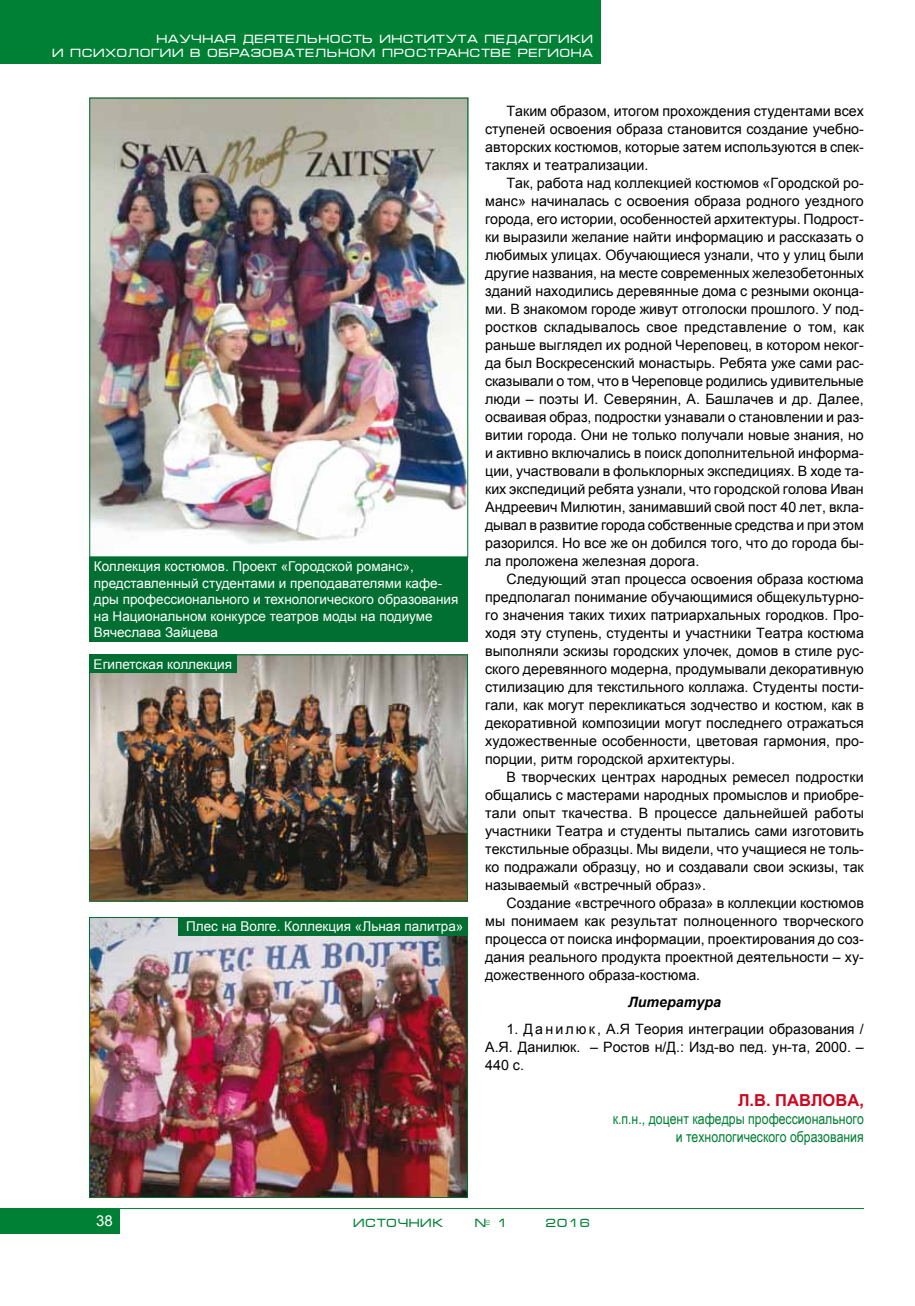
<style>
.page{position:relative;width:915px;height:1306px;background:#fff}
.page>*{position:absolute;margin:0;border:0;box-sizing:border-box;transform-origin:0 0}
.t1{font:700 16.5px "Arial";color:#cd071e}
.t2{font:15px/18px "Arial Narrow";color:#008035;text-align:right}
.t3{font:15px "Arial";color:#fff}
.t4{font:14.25px/18px "Arial";color:#000;text-align:justify}
.t5{font:italic 700 14.25px "Arial";color:#000}
.t6{font:13.5px/16.5px "Arial";color:#fff}
.t7{font:12px/14.4px "Micra";color:#fff;text-align:right}
.t8{font:12px "Micra";color:#008035}
</style>
<div class="page">
<hr style="left:0;top:1208px;width:863px;height:1px;background:#008035">
<div style="left:0;top:1208px;width:119px;height:25px;background:#008035"></div>
<div style="left:0;top:0;width:600px;height:64px;background:#008035"></div>
<img style="left:91px;top:100px;width:375px;height:445px">
<div style="left:89px;top:557px;width:379px;height:85px;background:#006f31"></div>
<img style="left:91px;top:656px;width:375px;height:243px">
<div style="left:89px;top:654px;width:379px;height:247px;border:1px solid #006f31"></div>
<img style="left:91px;top:919px;width:375px;height:276px">
<div style="left:89px;top:654px;width:147px;height:19px;background:#006f31"></div>
<div style="left:178px;top:917px;width:290px;height:19px;background:#006f31"></div>
<p class="t7" style="left:52px;top:32px;width:542px">научная деятельность института педагогики<br>и психологии в образовательном пространстве региона</p>
<p class="t6" style="left:94px;top:558px;width:366px">Коллекция костюмов. Проект «Городской романс», представленный студентами и преподавателями кафе&shy;дры профессионального и технологического образования на Национальном конкурсе театров моды на подиуме Вячеслава Зайцева</p>
<p class="t6" style="left:94px;top:656px;width:140px">Египетская коллекция</p>
<p class="t6" style="left:186px;top:918px;width:278px">Плес на Волге. Коллекция «Льная палитра»</p>
<p class="t4" style="left:485px;top:102px;width:380px;text-indent:21px">Таким образом, итогом прохождения студентами всех ступеней освоения образа становится создание учебно&shy;авторских костюмов, которые затем используются в спек&shy;таклях и театрализации.</p>
<p class="t4" style="left:485px;top:174px;width:380px;text-indent:21px">Так, работа над коллекцией костюмов «Городской ро&shy;манс» начиналась с освоения образа родного уездного города, его истории, особенностей архитектуры. Подрост&shy;ки выразили желание найти информацию и рассказать о любимых улицах. Обучающиеся узнали, что у улиц были другие названия, на месте современных железобетонных зданий находились деревянные дома с резными оконца&shy;ми. В знакомом городе живут отголоски прошлого. У под&shy;ростков складывалось свое представление о том, как раньше выглядел их родной Череповец, в котором неког&shy;да был Воскресенский монастырь. Ребята уже сами рас&shy;сказывали о том, что в Череповце родились удивительные люди – поэты И. Северянин, А. Башлачев и др. Далее, осваивая образ, подростки узнавали о становлении и раз&shy;витии города. Они не только получали новые знания, но и активно включались в поиск дополнительной информа&shy;ции, участвовали в фольклорных экспедициях. В ходе та&shy;ких экспедиций ребята узнали, что городской голова Иван Андреевич Милютин, занимавший свой пост 40 лет, вкла&shy;дывал в развитие города собственные средства и при этом разорился. Но все же он добился того, что до города бы&shy;ла проложена железная дорога.</p>
<p class="t4" style="left:485px;top:570px;width:380px;text-indent:21px">Следующий этап процесса освоения образа костюма предполагал понимание обучающимися общекультурно&shy;го значения таких тихих патриархальных городков. Про&shy;ходя эту ступень, студенты и участники Театра костюма выполняли эскизы городских улочек, домов в стиле рус&shy;ского деревянного модерна, продумывали декоративную стилизацию для текстильного коллажа. Студенты пости&shy;гали, как могут перекликаться зодчество и костюм, как в декоративной композиции могут последнего отражаться художественные особенности, цветовая гармония, про&shy;порции, ритм городской архитектуры.</p>
<p class="t4" style="left:485px;top:768px;width:380px;text-indent:21px">В творческих центрах народных ремесел подростки общались с мастерами народных промыслов и приобре&shy;тали опыт ткачества. В процессе дальнейшей работы участники Театра и студенты пытались сами изготовить текстильные образцы. Мы видели, что учащиеся не толь&shy;ко подражали образцу, но и создавали свои эскизы, так называемый «встречный образ».</p>
<p class="t4" style="left:485px;top:894px;width:380px;text-indent:21px">Создание «встречного образа» в коллекции костюмов мы понимаем как результат полноценного творческого процесса от поиска информации, проектирования до соз&shy;дания реального продукта проектной деятельности – ху&shy;дожественного образа-костюма.</p>
<p class="t5" style="left:627px;top:992px;width:94px">Литература</p>
<p class="t4" style="left:485px;top:1020px;width:380px;text-indent:21px">1. Д а н и л ю к , А.Я Теория интеграции образования / А.Я. Данилюк. – Ростов н/Д.: Изд-во пед. ун-та, 2000. – 440 с.</p>
<p class="t1" style="left:737px;top:1089px;width:98px">Л.В. Павлова</p>
<p class="t1" style="left:859px;top:1089px;width:6px">,</p>
<p class="t2" style="left:612px;top:1109px;width:252px">к.п.н., доцент кафедры профессионального и технологического образования</p>
<p class="t3" style="left:96px;top:1211px;width:18px">38</p>
<p class="t8" style="left:353px;top:1216px;width:92px">ИСТОЧНИК</p>
<p class="t8" style="left:474px;top:1216px;width:35px">№ 1</p>
<p class="t8" style="left:545px;top:1216px;width:46px">2016</p>
</div>
